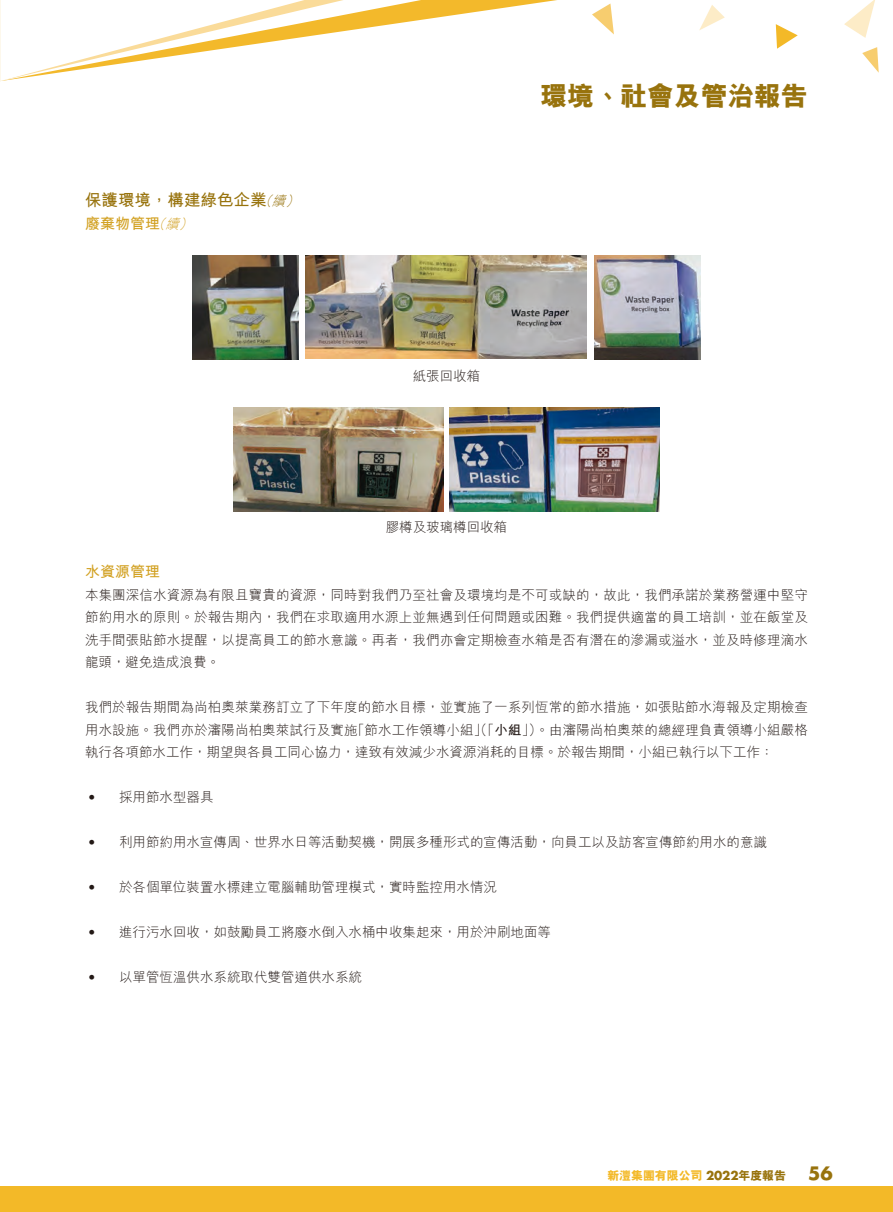
<style>
.page{position:relative;width:893px;height:1212px;background:#fff}
.page>*{position:absolute;margin:0;border:0;box-sizing:border-box;transform-origin:0 0}
.t1{font:800 27px "M Hei HK";letter-spacing:-.01em;color:#98730d}
.t2{font:700 18px "Futura Std";color:#98730d}
.t3{font:700 16.5px "M Hei HK";color:#98730d}
.t4{font:700 15px "M Hei HK";color:#d2a122}
.t5{font:300 13.5px/22.5px "M Hei HK";color:#231916;text-align:justify}
.t6{font:300 13.5px "Vectora LT Std";color:#231916}
.t7{font:italic 300 13.5px "M Hei HK";color:#98730d}
.t8{font:italic 300 13.5px "M Hei HK";color:#d2a122}
.t9{font:800 12px "M Hei HK";letter-spacing:-.01em;color:#f3b928}
.s1{font-weight:700}
.s2{font-family:"Futura Std";font-weight:700;color:#98730d}
.s3{color:#98730d}
</style>
<div class="page">
<svg style="left:776px;top:24px;width:22px;height:25px"></svg>
<svg style="left:844px;top:0;width:31px;height:38px"></svg>
<svg style="left:699px;top:5px;width:26px;height:25px"></svg>
<svg style="left:862px;top:47px;width:17px;height:26px"></svg>
<div style="left:0;top:1186px;width:893px;height:26px;background:#f3b928"></div>
<svg style="left:487px;top:0;width:127px;height:35px"></svg>
<svg style="left:0;top:0;width:487px;height:81px"></svg>
<img style="left:595px;top:256px;width:105px;height:104px">
<img style="left:193px;top:256px;width:105px;height:104px">
<img style="left:306px;top:256px;width:281px;height:102px">
<img style="left:233px;top:407px;width:210px;height:104px">
<img style="left:450px;top:407px;width:210px;height:104px">
<p class="t3" style="left:85px;top:188px;width:183px">保護環境，構建綠色企業</p>
<p class="t8" style="left:179px;top:217px;width:19px">(</p>
<p class="t7" style="left:272px;top:195px;width:19px">續</p>
<p class="t7" style="left:258px;top:195px;width:19px">（</p>
<p class="t7" style="left:285px;top:195px;width:19px">(</p>
<p class="t4" style="left:85px;top:212px;width:76px">廢棄物管理</p>
<p class="t8" style="left:165px;top:217px;width:19px">續</p>
<p class="t8" style="left:152px;top:217px;width:19px">（</p>
<h1 class="t1" style="left:540px;top:82px;width:269px">環境、社會及管治報告</h1>
<p class="t5" style="left:413px;top:364px;width:69px">紙張回收箱</p>
<p class="t5" style="left:386px;top:516px;width:123px">膠樽及玻璃樽回收箱</p>
<p class="t4" style="left:85px;top:561px;width:76px">水資源管理</p>
<p class="t5" style="left:85px;top:583px;width:724px">本集團深信水資源為有限且寶貴的資源，同時對我們乃至社會及環境均是不可或缺的，故此，我們承諾於業務營運中堅守節約用水的原則。於報告期內，我們在求取適用水源上並無遇到任何問題或困難。我們提供適當的員工培訓，並在飯堂及洗手間張貼節水提醒，以提高員工的節水意識。再者，我們亦會定期檢查水箱是否有潛在的滲漏或溢水，並及時修理滴水龍頭，避免造成浪費。</p>
<p class="t5" style="left:85px;top:696px;width:724px;text-align:right">我們於報告期間為尚柏奧萊業務訂立了下年度的節水目標，並實施了一系列恆常的節水措施，如張貼節水海報及定期檢查「節水工作領導小組」（「<span class="s1">小組</span>」）。由瀋陽尚柏奧萊的總經理負責領導小組嚴格</p>
<p class="t5" style="left:85px;top:718px;width:690px">用水設施。我們亦於瀋陽尚柏奧萊試行及實施<br>執行各項節水工作，期望與各員工同心協力，達致有效減少水資源消耗的目標。於報告期間，小組已執行以下工作：</p>
<p class="t5" style="left:119px;top:786px;width:96px">採用節水型器具</p>
<p class="t6" style="left:88px;top:790px;width:8px">•</p>
<p class="t6" style="left:88px;top:835px;width:8px">•</p>
<p class="t5" style="left:119px;top:831px;width:649px">利用節約用水宣傳周、世界水日等活動契機，開展多種形式的宣傳活動，向員工以及訪客宣傳節約用水的意識</p>
<p class="t6" style="left:88px;top:880px;width:8px">•</p>
<p class="t5" style="left:119px;top:876px;width:379px">於各個單位裝置水標建立電腦輔助管理模式，實時監控用水情況</p>
<p class="t6" style="left:88px;top:925px;width:8px">•</p>
<p class="t5" style="left:119px;top:921px;width:433px">進行污水回收，如鼓勵員工將廢水倒入水桶中收集起來，用於沖刷地面等</p>
<p class="t6" style="left:88px;top:970px;width:8px">•</p>
<p class="t5" style="left:119px;top:966px;width:244px">以單管恆溫供水系統取代雙管道供水系統</p>
<p class="t9" style="left:607px;top:1170px;width:180px">新灃集團有限公司 <span class="s2">2022</span><span class="s3">年度報告</span></p>
<h2 class="t2" style="left:808px;top:1162px;width:26px">56</h2>
</div>
